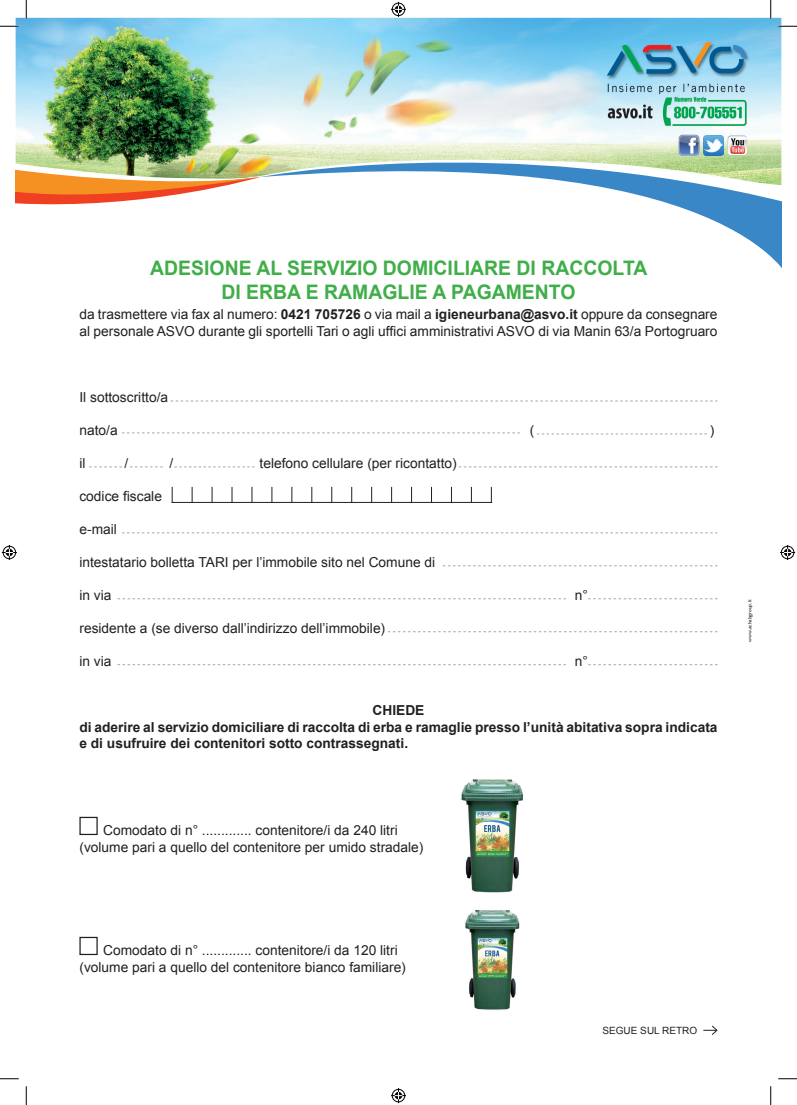
<style>
.page{position:relative;width:797px;height:1105px;background:#fff}
.page>*{position:absolute;margin:0;border:0;box-sizing:border-box;transform-origin:0 0}
.t1{font:700 20px/24px "Arial";color:#40ae49;text-align:center}
.t2{font:13.75px/16.5px "Arial";color:#231f20}
.t3{font:700 13.75px/16.5px "Arial";color:#231f20}
.t4{font:10px "Arial";color:#231f20}
.t5{font:5px "Friz Quadrata";color:#231f20}
.s1{font-weight:700}
</style>
<div class="page">
<div style="left:79px;top:817px;width:19px;height:18px;border:1px solid #231f20"></div>
<div style="left:79px;top:937px;width:19px;height:18px;border:1px solid #231f20"></div>
<img style="left:16px;top:18px;width:765px;height:152px">
<svg style="left:16px;top:170px;width:244px;height:35px"></svg>
<svg style="left:260px;top:131px;width:521px;height:136px"></svg>
<svg style="left:703px;top:1025px;width:15px;height:10px"></svg>
<svg style="left:171px;top:401px;width:546px;height:1px"></svg>
<svg style="left:122px;top:433px;width:398px;height:1px"></svg>
<svg style="left:174px;top:467px;width:80px;height:1px"></svg>
<svg style="left:122px;top:532px;width:595px;height:1px"></svg>
<svg style="left:443px;top:565px;width:274px;height:1px"></svg>
<svg style="left:588px;top:598px;width:129px;height:1px"></svg>
<svg style="left:388px;top:631px;width:329px;height:1px"></svg>
<svg style="left:588px;top:664px;width:129px;height:1px"></svg>
<svg style="left:537px;top:434px;width:170px;height:1px"></svg>
<svg style="left:89px;top:467px;width:33px;height:1px"></svg>
<svg style="left:130px;top:467px;width:33px;height:1px"></svg>
<svg style="left:459px;top:467px;width:258px;height:1px"></svg>
<svg style="left:172px;top:487px;width:1px;height:15px"></svg>
<svg style="left:192px;top:487px;width:1px;height:15px"></svg>
<svg style="left:212px;top:487px;width:1px;height:15px"></svg>
<svg style="left:232px;top:487px;width:1px;height:15px"></svg>
<svg style="left:252px;top:487px;width:1px;height:15px"></svg>
<svg style="left:271px;top:487px;width:1px;height:15px"></svg>
<svg style="left:291px;top:487px;width:1px;height:15px"></svg>
<svg style="left:311px;top:487px;width:1px;height:15px"></svg>
<svg style="left:331px;top:487px;width:1px;height:15px"></svg>
<svg style="left:351px;top:487px;width:1px;height:15px"></svg>
<svg style="left:371px;top:487px;width:1px;height:15px"></svg>
<svg style="left:391px;top:487px;width:1px;height:15px"></svg>
<svg style="left:411px;top:487px;width:1px;height:15px"></svg>
<svg style="left:431px;top:487px;width:1px;height:15px"></svg>
<svg style="left:451px;top:487px;width:1px;height:15px"></svg>
<svg style="left:471px;top:487px;width:1px;height:15px"></svg>
<svg style="left:491px;top:487px;width:1px;height:15px"></svg>
<hr style="left:172px;top:502px;width:320px;height:1px;background:#231f20">
<svg style="left:117px;top:598px;width:449px;height:1px"></svg>
<svg style="left:117px;top:664px;width:449px;height:1px"></svg>
<img style="left:461px;top:779px;width:63px;height:114px">
<img style="left:465px;top:910px;width:55px;height:100px">
<svg style="left:0;top:25px;width:19px;height:2px"></svg>
<svg style="left:778px;top:25px;width:19px;height:2px"></svg>
<svg style="left:0;top:1078px;width:19px;height:1px"></svg>
<svg style="left:778px;top:1078px;width:19px;height:1px"></svg>
<svg style="left:25px;top:0;width:2px;height:19px"></svg>
<svg style="left:25px;top:1086px;width:2px;height:19px"></svg>
<svg style="left:770px;top:0;width:1px;height:19px"></svg>
<svg style="left:770px;top:1086px;width:1px;height:19px"></svg>
<svg style="left:391px;top:2px;width:15px;height:15px"></svg>
<svg style="left:391px;top:1088px;width:15px;height:15px"></svg>
<svg style="left:2px;top:545px;width:15px;height:15px"></svg>
<svg style="left:780px;top:545px;width:15px;height:15px"></svg>
<h1 class="t1" style="left:150px;top:257px;width:498px">ADESIONE AL SERVIZIO DOMICILIARE DI RACCOLTA<br>DI ERBA E RAMAGLIE A PAGAMENTO</h1>
<p class="t2" style="left:79px;top:306px;width:639px">da trasmettere via fax al numero: <span class="s1">0421 705726</span> o via mail a <span class="s1">igieneurbana@asvo.it</span> oppure da consegnare al personale ASVO durante gli sportelli Tari o agli uffici amministrativi ASVO di via Manin 63/a Portogruaro</p>
<p class="t2" style="left:79px;top:389px;width:90px">Il sottoscritto/a</p>
<p class="t2" style="left:79px;top:422px;width:40px">nato/a</p>
<p class="t2" style="left:529px;top:422px;width:6px">(</p>
<p class="t2" style="left:709px;top:422px;width:6px">)</p>
<p class="t2" style="left:79px;top:455px;width:8px">il</p>
<p class="t2" style="left:124px;top:455px;width:5px">/</p>
<p class="t2" style="left:169px;top:455px;width:5px">/</p>
<p class="t2" style="left:259px;top:455px;width:199px">telefono cellulare (per ricontatto)</p>
<p class="t2" style="left:79px;top:488px;width:84px">codice fiscale</p>
<p class="t2" style="left:79px;top:521px;width:39px">e-mail</p>
<p class="t2" style="left:79px;top:554px;width:357px">intestatario bolletta TARI per l’immobile sito nel Comune di</p>
<p class="t2" style="left:79px;top:587px;width:34px">in via</p>
<p class="t2" style="left:574px;top:587px;width:15px">n°</p>
<p class="t2" style="left:79px;top:620px;width:307px">residente a (se diverso dall’indirizzo dell’immobile)</p>
<p class="t2" style="left:79px;top:653px;width:34px">in via</p>
<p class="t2" style="left:574px;top:653px;width:15px">n°</p>
<p class="t3" style="left:79px;top:702px;width:639px;text-indent:293px">CHIEDE<br>di aderire al servizio domiciliare di raccolta di erba e ramaglie presso l’unità abitativa sopra indicata e di usufruire dei contenitori sotto contrassegnati.</p>
<p class="t2" style="left:79px;top:822px;width:345px;text-align:center">Comodato di n° ............. contenitore/i da 240 litri (volume pari a quello del contenitore per umido stradale)</p>
<p class="t5" style="left:747px;top:642px;width:44px;rotate:-90deg">www.achabgroup.it</p>
<p class="t2" style="left:79px;top:942px;width:328px;text-indent:24px">Comodato di n° ............. contenitore/i da 120 litri (volume pari a quello del contenitore bianco familiare)</p>
<p class="t4" style="left:602px;top:1024px;width:96px">SEGUE SUL RETRO</p>
</div>
